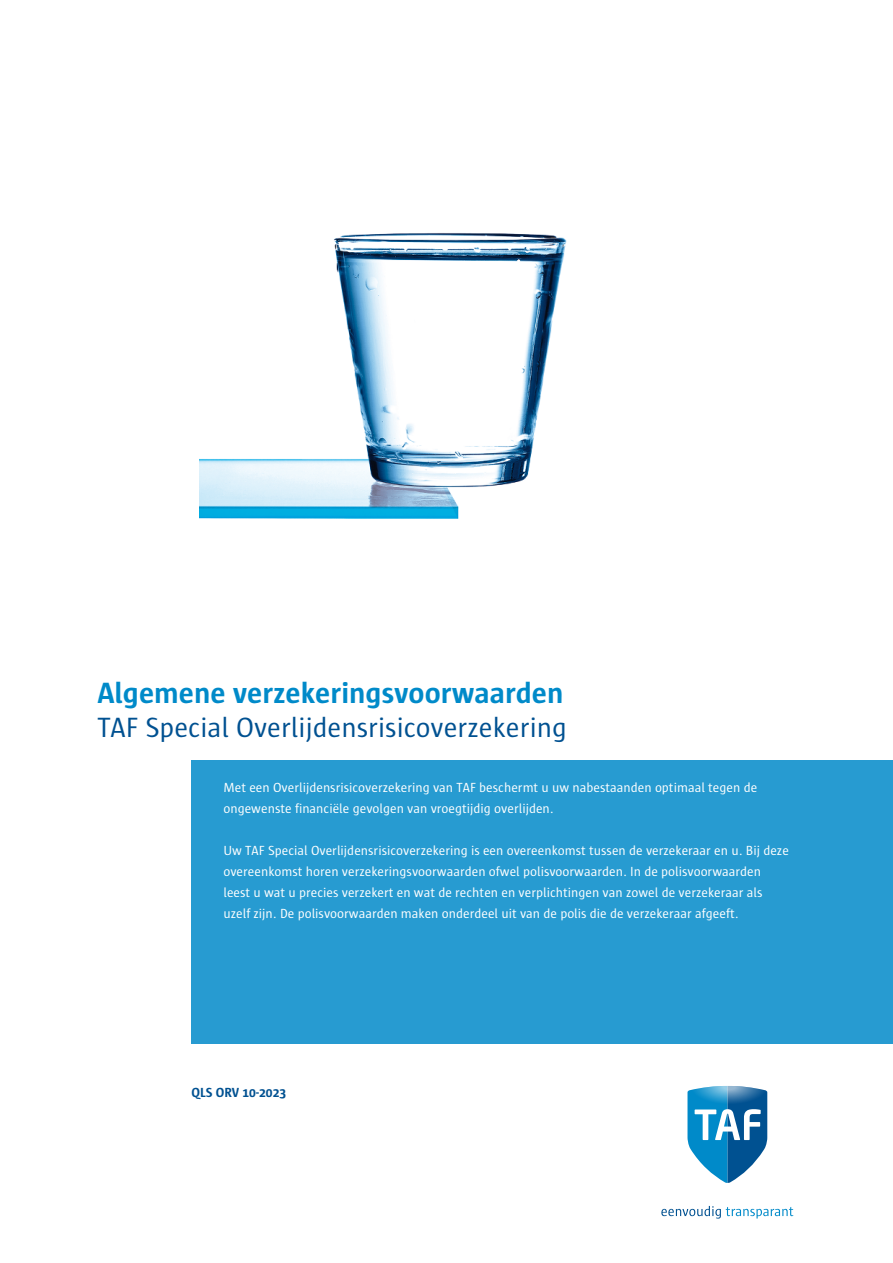
<style>
.page{position:relative;width:893px;height:1263px;background:#fff}
.page>*{position:absolute;margin:0;border:0;box-sizing:border-box;transform-origin:0 0}
.t1{font:700 30px "Sun";color:#008ac9}
.t2{font:28.5px "Sun";color:#005191}
.t3{font:13.5px/21px "Sun";color:#fff}
.t4{font:700 13.5px "Sun";color:#005191}
</style>
<div class="page">
<div style="left:192px;top:760px;width:701px;height:284px;background:#279bd1"></div>
<svg style="left:687px;top:1086px;width:80px;height:97px"></svg>
<svg style="left:661px;top:1206px;width:132px;height:12px"></svg>
<img style="left:200px;top:233px;width:367px;height:286px">
<h1 class="t1" style="left:97px;top:677px;width:468px">Algemene verzekeringsvoorwaarden</h1>
<h2 class="t2" style="left:97px;top:713px;width:471px">TAF Special Overlijdensrisicoverzekering</h2>
<p class="t3" style="left:223px;top:777px;width:535px">Met een Overlijdensrisicoverzekering van TAF beschermt u uw nabestaanden optimaal tegen de ongewenste financiële gevolgen van vroegtijdig overlijden.</p>
<p class="t3" style="left:223px;top:840px;width:567px">Uw TAF Special Overlijdensrisicoverzekering is een overeenkomst tussen de verzekeraar en u. Bij deze overeenkomst horen verzekeringsvoorwaarden ofwel polisvoorwaarden. In de polisvoorwaarden leest u wat u precies verzekert en wat de rechten en verplichtingen van zowel de verzekeraar als uzelf zijn. De polisvoorwaarden maken onderdeel uit van de polis die de verzekeraar afgeeft.</p>
<p class="t4" style="left:192px;top:1084px;width:96px">QLS ORV 10-2023</p>
</div>
